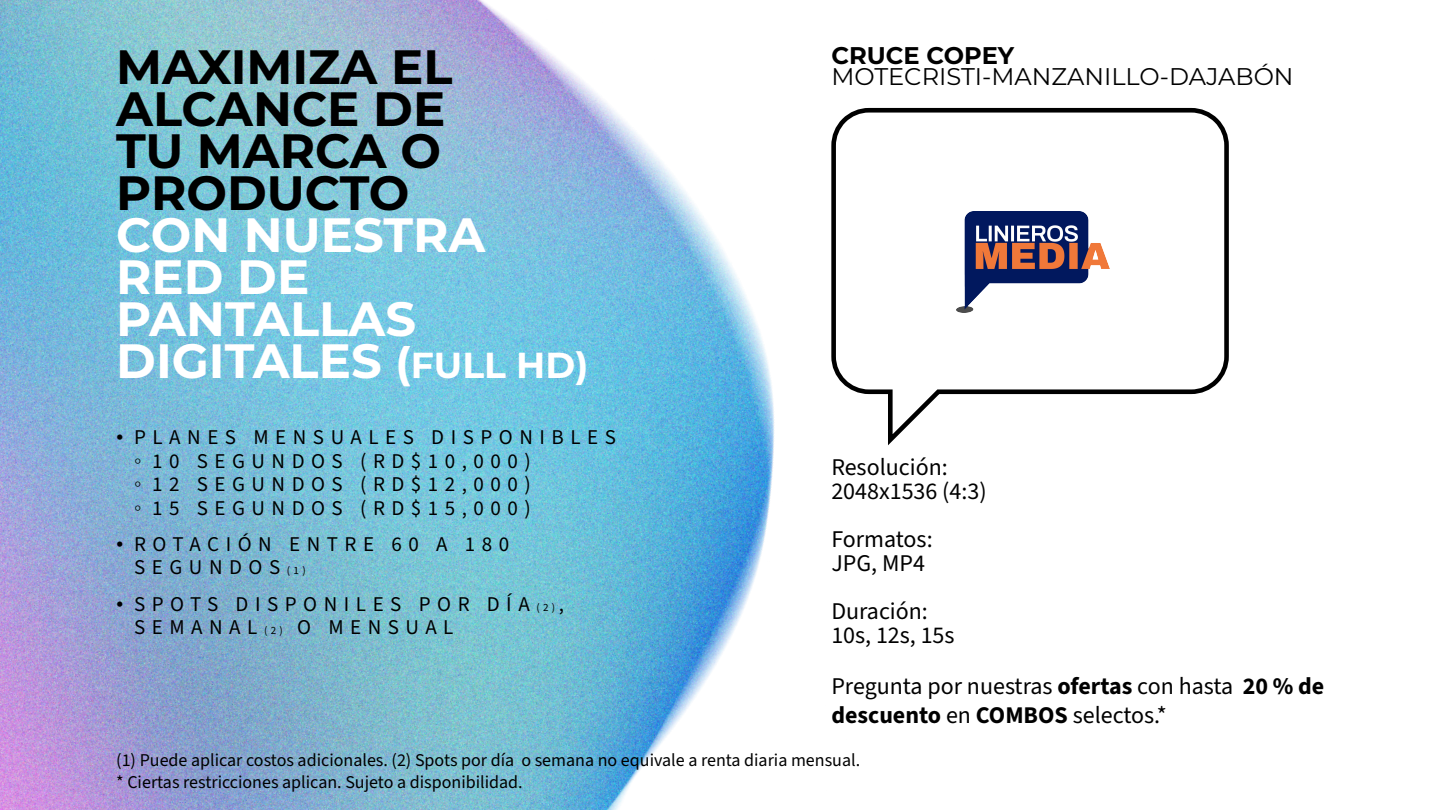
<style>
.page{position:relative;width:1440px;height:810px;background:#fff}
.page>*{position:absolute;margin:0;border:0;box-sizing:border-box;transform-origin:0 0}
.t1{font:700 48.1px/41.9px "Montserrat";color:#fff}
.t2{font:700 48.1px/41.9px "Montserrat";color:#000}
.t3{font:24.1px "Montserrat";color:#000}
.t4{font:700 24.1px "Montserrat";color:#000}
.t5{font:24px/24px "Source Sans 3";color:#000}
.t6{font:21px/23.5px "Source Sans 3";letter-spacing:.31em;color:#000}
.t7{font:18px/21.6px "Source Sans 3";color:#000}
.s1{font-size:43.1px}
.s2{font-size:36.1px}
.s3{font-family:"Times New Roman"}
.s4{font-weight:700}
.s5{font-size:11px}
</style>
<div class="page">
<img style="left:0;top:0;width:774px;height:810px">
<svg style="left:831px;top:107px;width:398px;height:339px"></svg>
<img style="left:957px;top:212px;width:152px;height:101px">
<h1 class="t2" style="left:116px;top:44px;width:338px">MAXIMIZA EL<br>ALCANCE DE<br>TU MARCA O<br>PRODUCTO</h1>
<p class="t4" style="left:831px;top:38px;width:184px">CRUCE COPEY</p>
<p class="t3" style="left:831px;top:60px;width:464px">MOTECRISTI-MANZANILLO-DAJABÓN</p>
<h1 class="t1" style="left:116px;top:212px;width:474px">CON NUESTRA<br>RED DE<br>PANTALLAS<br>DIGITALES <span class="s1">(</span><span class="s2">FULL HD)</span></h1>
<p class="t6" style="left:134px;top:425px;width:483px;text-indent:-18px"><span class="s3">•</span> PLANES MENSUALES DISPONIBLES <span class="s3">◦</span> 10 SEGUNDOS (RD$10,000)<br><span class="s3">◦</span> 12 SEGUNDOS (RD$12,000)<br><span class="s3">◦</span> 15 SEGUNDOS (RD$15,000)</p>
<p class="t5" style="left:831px;top:455px;width:157px">Resolución:<br>2048x1536 (4:3)</p>
<p class="t5" style="left:831px;top:527px;width:103px">Formatos:<br>JPG, MP4</p>
<p class="t5" style="left:831px;top:599px;width:125px">Duración:<br>10s, 12s, 15s</p>
<p class="t5" style="left:831px;top:672px;width:495px;line-height:28.8px">Pregunta por nuestras <span class="s4">ofertas</span> con hasta <span class="s4">20 % de descuento</span> en <span class="s4">COMBOS</span> selectos.*</p>
<p class="t7" style="left:116px;top:750px;width:745px">(1) Puede aplicar costos adicionales. (2) Spots por día o semana no equivale a renta diaria mensual. * Ciertas restricciones aplican. Sujeto a disponibilidad.</p>
<p class="t6" style="left:134px;top:532px;width:377px;text-indent:-18px"><span class="s3">•</span> ROTACIÓN ENTRE 60 A 180<br>SEGUNDOS <span class="s5">(1)</span></p>
<p class="t6" style="left:134px;top:592px;width:431px;text-indent:-18px"><span class="s3">•</span> SPOTS DISPONILES POR DÍA <span class="s5">(2)</span>,<br>SEMANAL <span class="s5">(2)</span> O MENSUAL</p>
</div>
